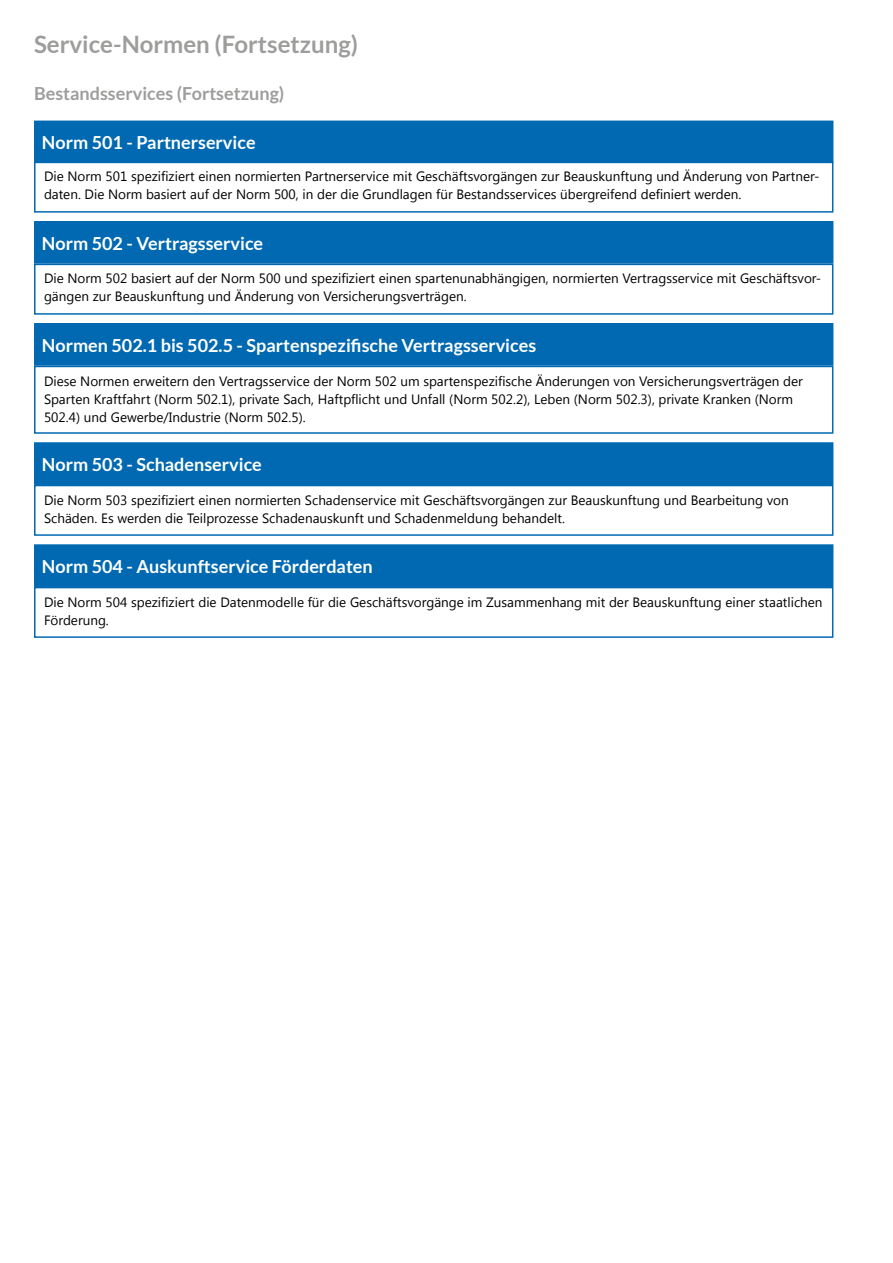
<style>
.page{position:relative;width:893px;height:1263px;background:#fff}
.page>*{position:absolute;margin:0;border:0;box-sizing:border-box;transform-origin:0 0}
.t1{font:700 24px "Lato";color:#9d9d9c}
.t2{font:700 18px "Lato";color:#fff}
.t3{font:700 18px "Lato";color:#9d9d9c}
.Norm_Titel{font:13.5px/18px "Segoe UI";color:#000}
</style>
<div class="page">
<div style="left:34px;top:162px;width:799px;height:51px;border:2px solid #0069b1"></div>
<div style="left:34px;top:264px;width:799px;height:51px;border:2px solid #0069b1"></div>
<div style="left:34px;top:366px;width:799px;height:68px;border:2px solid #0069b1"></div>
<div style="left:34px;top:485px;width:799px;height:51px;border:2px solid #0069b1"></div>
<div style="left:34px;top:587px;width:799px;height:51px;border:2px solid #0069b1"></div>
<div style="left:35px;top:121px;width:798px;height:41px;background:#0069b1"></div>
<div style="left:34px;top:121px;width:799px;height:42px;border:2px solid #0069b1"></div>
<div style="left:35px;top:222px;width:798px;height:41px;background:#0069b1"></div>
<div style="left:34px;top:221px;width:799px;height:43px;border:2px solid #0069b1"></div>
<div style="left:35px;top:324px;width:798px;height:41px;background:#0069b1"></div>
<div style="left:34px;top:323px;width:799px;height:43px;border:2px solid #0069b1"></div>
<div style="left:35px;top:443px;width:798px;height:41px;background:#0069b1"></div>
<div style="left:34px;top:442px;width:799px;height:43px;border:2px solid #0069b1"></div>
<div style="left:35px;top:545px;width:798px;height:41px;background:#0069b1"></div>
<div style="left:34px;top:544px;width:799px;height:43px;border:2px solid #0069b1"></div>
<p class="t1" style="left:34px;top:31px;width:325px">Service-Normen (Fortsetzung)</p>
<p class="t3" style="left:34px;top:83px;width:252px">Bestandsservices (Fortsetzung)</p>
<p class="t2" style="left:42px;top:132px;width:215px">Norm 501 - Partnerservice</p>
<p class="Norm_Titel" style="left:44px;top:167px;width:777px">Die Norm 501 spezifiziert einen normierten Partnerservice mit Geschäftsvorgängen zur Beauskunftung und Änderung von Partner&shy;daten. Die Norm basiert auf der Norm 500, in der die Grundlagen für Bestandsservices übergreifend definiert werden.</p>
<p class="t2" style="left:42px;top:233px;width:223px">Norm 502 - Vertragsservice</p>
<p class="Norm_Titel" style="left:44px;top:269px;width:779px">Die Norm 502 basiert auf der Norm 500 und spezifiziert einen spartenunabhängigen, normierten Vertragsservice mit Geschäftsvor&shy;gängen zur Beauskunftung und Änderung von Versicherungsverträgen.</p>
<p class="t2" style="left:42px;top:335px;width:496px">Normen 502.1 bis 502.5 - Spartenspezifische Vertragsservices</p>
<p class="Norm_Titel" style="left:44px;top:371px;width:760px">Diese Normen erweitern den Vertragsservice der Norm 502 um spartenspezifische Änderungen von Versicherungsverträgen der<br>Sparten Kraftfahrt (Norm 502.1), private Sach, Haftpflicht und Unfall (Norm 502.2), Leben (Norm 502.3), private Kranken (Norm<br>502.4) und Gewerbe/Industrie (Norm 502.5).</p>
<p class="t2" style="left:42px;top:454px;width:221px">Norm 503 - Schadenservice</p>
<p class="Norm_Titel" style="left:44px;top:490px;width:746px">Die Norm 503 spezifiziert einen normierten Schadenservice mit Geschäftsvorgängen zur Beauskunftung und Bearbeitung von<br>Schäden. Es werden die Teilprozesse Schadenauskunft und Schadenmeldung behandelt.</p>
<p class="t2" style="left:42px;top:556px;width:332px">Norm 504 - Auskunftservice Förderdaten</p>
<p class="Norm_Titel" style="left:44px;top:592px;width:780px">Die Norm 504 spezifiziert die Datenmodelle für die Geschäftsvorgänge im Zusammenhang mit der Beauskunftung einer staatlichen<br>Förderung.</p>
</div>
